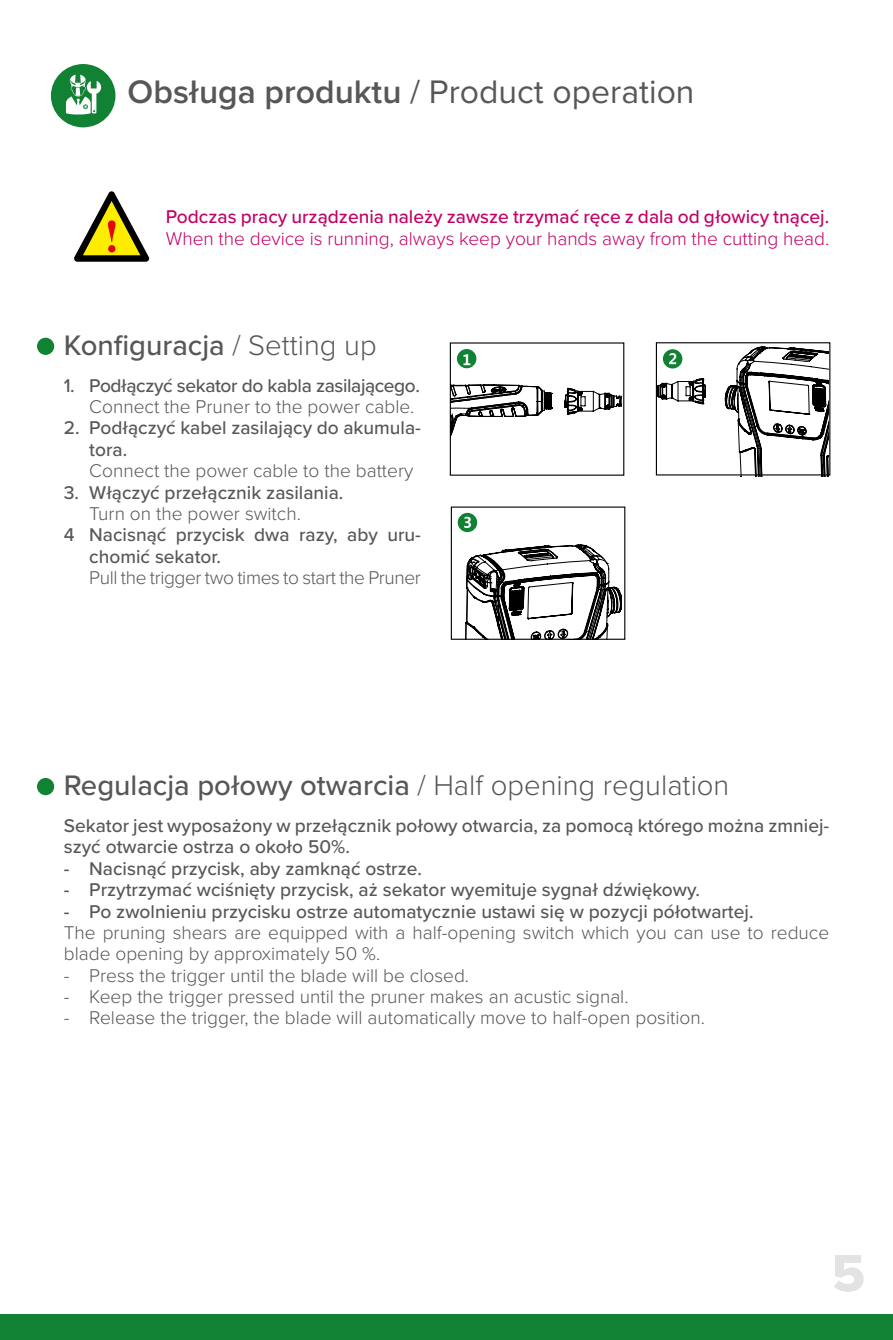
<style>
.page{position:relative;width:893px;height:1340px;background:#fff}
.page>*{position:absolute;margin:0;border:0;box-sizing:border-box;transform-origin:0 0}
.t1{font:54px "Proxima Nova Extrabld";color:#e3e3e3}
.t2{font:33.75px "Proxima Nova";color:#575756}
.t3{font:500 29.25px "Proxima Nova";color:#575756}
.t4{font:500 19.12px/21.4px "Proxima Nova";color:#575756}
.t5{font:300 19.12px/21.4px "Proxima Nova";color:#575756}
.t6{font:500 19.12px "Proxima Nova";color:#c30064}
.t7{font:300 19.12px "Proxima Nova";color:#c30064}
.t8{font:500 19.12px "Proxima Nova";letter-spacing:-.02em;color:#575756}
.t9{font:300 19.12px "Proxima Nova";letter-spacing:-.02em;color:#575756}
.s1{font-weight:600}
.s2{font-weight:300}
</style>
<div class="page">
<div style="left:0;top:1314px;width:893px;height:25px;background:#118233"></div>
<svg style="left:450px;top:342px;width:381px;height:134px"></svg>
<div style="left:457px;top:349px;width:19px;height:19px;background:#118233;border-radius:50%"></div>
<svg style="left:463px;top:354px;width:7px;height:11px"></svg>
<svg style="left:565px;top:346px;width:264px;height:130px"></svg>
<svg style="left:450px;top:506px;width:175px;height:134px"></svg>
<svg style="left:74px;top:191px;width:75px;height:71px"></svg>
<div style="left:51px;top:64px;width:64px;height:63px;background:#118233;border-radius:50%"></div>
<svg style="left:66px;top:75px;width:35px;height:39px"></svg>
<div style="left:37px;top:338px;width:17px;height:17px;background:#118233;border-radius:50%"></div>
<div style="left:37px;top:778px;width:17px;height:17px;background:#118233;border-radius:50%"></div>
<h2 class="t2" style="left:128px;top:67px;width:568px"><span class="s1">Obsługa produktu</span> / Product operation</h2>
<p class="t6" style="left:166px;top:203px;width:665px">Podczas pracy urządzenia należy zawsze trzymać ręce z dala od głowicy tnącej.</p>
<p class="t7" style="left:166px;top:224px;width:665px">When the device is running, always keep your hands away from the cutting head.</p>
<h3 class="t3" style="left:64px;top:323px;width:314px">Konfiguracja <span class="s2">/ Setting up</span></h3>
<p class="t8" style="left:64px;top:371px;width:358px">1. Podłączyć sekator do kabla zasilającego.</p>
<p class="t5" style="left:89px;top:395px;width:327px">Connect the Pruner to the power cable.</p>
<p class="t4" style="left:89px;top:416px;width:333px;text-indent:-26px">2. Podłączyć kabel zasilający do akumula&shy;tora.</p>
<p class="t5" style="left:89px;top:459px;width:325px">Connect the power cable to the battery</p>
<p class="t4" style="left:64px;top:481px;width:281px">3. Włączyć przełącznik zasilania.</p>
<p class="t5" style="left:89px;top:502px;width:213px">Turn on the power switch.</p>
<p class="t4" style="left:89px;top:523px;width:333px;text-indent:-26px">4 Nacisnąć przycisk dwa razy, aby uru&shy;chomić sekator.</p>
<p class="t9" style="left:89px;top:563px;width:333px">Pull the trigger two times to start the Pruner</p>
<h3 class="t3" style="left:64px;top:763px;width:667px">Regulacja połowy otwarcia <span class="s2">/ Half opening regulation</span></h3>
<p class="t4" style="left:64px;top:814px;width:767px">Sekator jest wyposażony w przełącznik połowy otwarcia, za pomocą którego można zmniej&shy;szyć otwarcie ostrza o około 50%.</p>
<p class="t4" style="left:64px;top:857px;width:360px">- Nacisnąć przycisk, aby zamknąć ostrze.</p>
<p class="t4" style="left:64px;top:878px;width:638px">- Przytrzymać wciśnięty przycisk, aż sekator wyemituje sygnał dźwiękowy.</p>
<p class="t4" style="left:64px;top:899px;width:691px">- Po zwolnieniu przycisku ostrze automatycznie ustawi się w pozycji półotwartej.</p>
<p class="t5" style="left:64px;top:920px;width:767px">The pruning shears are equipped with a half-opening switch which you can use to reduce blade opening by approximately 50 %.</p>
<p class="t5" style="left:64px;top:963px;width:407px">- Press the trigger until the blade will be closed.</p>
<p class="t5" style="left:64px;top:985px;width:566px">- Keep the trigger pressed until the pruner makes an acustic signal.</p>
<p class="t5" style="left:64px;top:1006px;width:643px">- Release the trigger, the blade will automatically move to half-open position.</p>
<h1 class="t1" style="left:832px;top:1232px;width:35px">5</h1>
</div>
